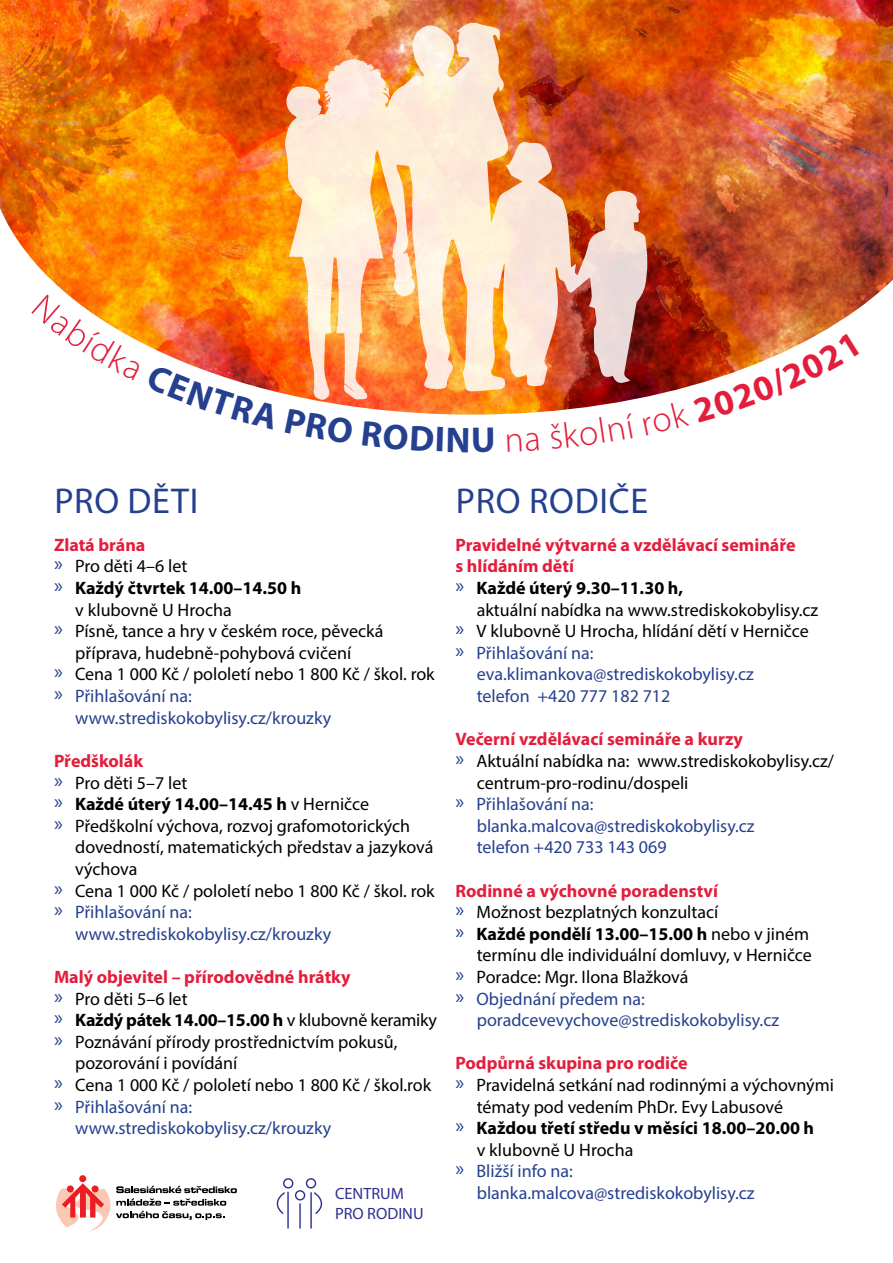
<style>
.page{position:relative;width:893px;height:1263px;background:#fff}
.page>*{position:absolute;margin:0;border:0;box-sizing:border-box;transform-origin:0 0}
.t1{font:36px "Myriad Pro";letter-spacing:.02em;color:#25408f}
.t2{font:18px "Myriad Pro";color:#000}
.t3{font:18px "Myriad Pro";color:#25408f}
.t4{font:700 18px/21.6px "Myriad Pro";color:#e31d3c}
.t5{font:700 18px "Myriad Pro";color:#000}
.t6{font:16.35px "Myriad Pro";color:#2e3092}
.s1{font-size:21px;color:#25408f}
.s2{font-weight:400;font-size:21px;color:#25408f}
.s3{font-size:21px}
.s4{font-weight:400}
.s5{color:#000}
</style>
<div class="page">
<img style="left:0;top:0;width:893px;height:415px">
<hr style="left:299px;top:1204px;width:2px;height:24px;background:#2e3092">
<hr style="left:287px;top:1192px;width:2px;height:36px;background:#2e3092">
<hr style="left:310px;top:1193px;width:2px;height:35px;background:#2e3092">
<div style="left:295px;top:1190px;width:10px;height:10px;border:1px solid #2e3092;border-radius:50%"></div>
<div style="left:283px;top:1178px;width:10px;height:10px;border:1px solid #2e3092;border-radius:50%"></div>
<div style="left:306px;top:1178px;width:10px;height:10px;border:1px solid #2e3092;border-radius:50%"></div>
<svg style="left:277px;top:1192px;width:8px;height:22px"></svg>
<svg style="left:314px;top:1192px;width:9px;height:22px"></svg>
<div style="left:79px;top:1175px;width:7px;height:7px;background:#ed1d24;border-radius:50%"></div>
<svg style="left:56px;top:1183px;width:181px;height:49px"></svg>
<img style="left:285px;top:23px;width:362px;height:377px">
<svg style="left:31px;top:294px;width:248px;height:121px"></svg>
<svg style="left:285px;top:408px;width:69px;height:7px"></svg>
<svg style="left:550px;top:413px;width:86px;height:2px"></svg>
<svg style="left:643px;top:334px;width:216px;height:81px"></svg>
<h1 class="t1" style="left:54px;top:479px;width:146px">PRO DĚTI</h1>
<p class="t4" style="left:54px;top:533px;width:93px">Zlatá brána</p>
<p class="t2" style="left:54px;top:555px;width:135px"><span class="s1">»</span> Pro děti 4–6 let</p>
<p class="t5" style="left:54px;top:576px;width:249px"><span class="s2">»</span> Každý čtvrtek 14.00–14.50 h</p>
<p class="t2" style="left:75px;top:598px;width:158px">v klubovně U Hrocha</p>
<p class="t2" style="left:54px;top:620px;width:331px"><span class="s1">»</span> Písně, tance a hry v českém roce, pěvecká</p>
<p class="t2" style="left:75px;top:642px;width:278px">příprava, hudebně-pohybová cvičení</p>
<p class="t2" style="left:54px;top:663px;width:382px"><span class="s1">»</span> Cena 1 000 Kč / pololetí nebo 1 800 Kč / škol. rok</p>
<p class="t3" style="left:54px;top:685px;width:139px"><span class="s3">»</span> Přihlašování na:</p>
<p class="t3" style="left:75px;top:706px;width:257px">www.strediskokobylisy.cz/krouzky</p>
<p class="t4" style="left:54px;top:749px;width:91px">Předškolák</p>
<p class="t2" style="left:54px;top:771px;width:135px"><span class="s1">»</span> Pro děti 5–7 let</p>
<p class="t5" style="left:54px;top:792px;width:317px"><span class="s2">»</span> Každé úterý 14.00–14.45 h <span class="s4">v Herničce</span></p>
<p class="t2" style="left:54px;top:814px;width:358px"><span class="s1">»</span> Předškolní výchova, rozvoj grafomotorických</p>
<p class="t2" style="left:75px;top:836px;width:360px">dovedností, matematických představ a jazyková</p>
<p class="t2" style="left:75px;top:858px;width:64px">výchova</p>
<p class="t2" style="left:54px;top:879px;width:382px"><span class="s1">»</span> Cena 1 000 Kč / pololetí nebo 1 800 Kč / škol. rok</p>
<p class="t3" style="left:54px;top:901px;width:139px"><span class="s3">»</span> Přihlašování na:</p>
<p class="t3" style="left:75px;top:922px;width:257px">www.strediskokobylisy.cz/krouzky</p>
<p class="t4" style="left:54px;top:965px;width:298px">Malý objevitel – přírodovědné hrátky</p>
<p class="t2" style="left:54px;top:987px;width:135px"><span class="s1">»</span> Pro děti 5–6 let</p>
<p class="t5" style="left:54px;top:1008px;width:385px"><span class="s2">»</span> Každý pátek 14.00–15.00 h <span class="s4">v klubovně keramiky</span></p>
<p class="t2" style="left:54px;top:1030px;width:345px"><span class="s1">»</span> Poznávání přírody prostřednictvím pokusů,</p>
<p class="t2" style="left:75px;top:1052px;width:164px">pozorování i povídání</p>
<p class="t2" style="left:54px;top:1074px;width:379px"><span class="s1">»</span> Cena 1 000 Kč / pololetí nebo 1 800 Kč / škol.rok</p>
<p class="t3" style="left:54px;top:1095px;width:140px"><span class="s3">»</span> Přihlašování na:</p>
<p class="t3" style="left:75px;top:1117px;width:257px">www.strediskokobylisy.cz/krouzky</p>
<h1 class="t1" style="left:456px;top:478px;width:194px">PRO RODIČE</h1>
<p class="t4" style="left:455px;top:533px;width:342px">Pravidelné výtvarné a vzdělávací semináře s hlídáním dětí<br><span class="s2">»</span> <span class="s5">Každé úterý 9.30–11.30 h,</span></p>
<p class="t2" style="left:477px;top:598px;width:343px">aktuální nabídka na www.strediskokobylisy.cz</p>
<p class="t2" style="left:455px;top:620px;width:355px"><span class="s1">»</span> V klubovně U Hrocha, hlídání dětí v Herničce</p>
<p class="t3" style="left:455px;top:642px;width:139px"><span class="s3">»</span> Přihlašování na:</p>
<p class="t3" style="left:477px;top:663px;width:279px">eva.klimankova@strediskokobylisy.cz</p>
<p class="t3" style="left:477px;top:685px;width:195px">telefon +420 777 182 712</p>
<p class="t4" style="left:455px;top:728px;width:289px">Večerní vzdělávací semináře a kurzy</p>
<p class="t2" style="left:455px;top:750px;width:380px"><span class="s1">»</span> Aktuální nabídka na: www.strediskokobylisy.cz/</p>
<p class="t2" style="left:477px;top:771px;width:213px">centrum-pro-rodinu/dospeli</p>
<p class="t3" style="left:455px;top:793px;width:139px"><span class="s3">»</span> Přihlašování na:</p>
<p class="t3" style="left:477px;top:814px;width:279px">blanka.malcova@strediskokobylisy.cz</p>
<p class="t3" style="left:477px;top:836px;width:191px">telefon +420 733 143 069</p>
<p class="t4" style="left:455px;top:879px;width:264px">Rodinné a výchovné poradenství</p>
<p class="t2" style="left:455px;top:901px;width:264px"><span class="s1">»</span> Možnost bezplatných konzultací</p>
<p class="t5" style="left:455px;top:922px;width:355px"><span class="s2">»</span> Každé pondělí 13.00–15.00 h <span class="s4">nebo v jiném</span></p>
<p class="t2" style="left:477px;top:944px;width:337px">termínu dle individuální domluvy, v Herničce</p>
<p class="t2" style="left:455px;top:966px;width:235px"><span class="s1">»</span> Poradce: Mgr. Ilona Blažková</p>
<p class="t3" style="left:455px;top:987px;width:191px"><span class="s3">»</span> Objednání předem na:</p>
<p class="t3" style="left:477px;top:1009px;width:304px">poradcevevychove@strediskokobylisy.cz</p>
<p class="t4" style="left:455px;top:1052px;width:234px">Podpůrná skupina pro rodiče</p>
<p class="t2" style="left:455px;top:1074px;width:380px"><span class="s1">»</span> Pravidelná setkání nad rodinnými a výchovnými</p>
<p class="t2" style="left:477px;top:1095px;width:308px">tématy pod vedením PhDr. Evy Labusové</p>
<p class="t5" style="left:455px;top:1116px;width:360px"><span class="s2">»</span> Každou třetí středu v měsíci 18.00–20.00 h</p>
<p class="t2" style="left:477px;top:1138px;width:158px">v klubovně U Hrocha</p>
<p class="t3" style="left:455px;top:1160px;width:119px"><span class="s3">»</span> Bližší info na:</p>
<p class="t6" style="left:335px;top:1183px;width:71px">CENTRUM</p>
<p class="t3" style="left:477px;top:1182px;width:279px">blanka.malcova@strediskokobylisy.cz</p>
<p class="t6" style="left:335px;top:1203px;width:90px">PRO RODINU</p>
</div>
